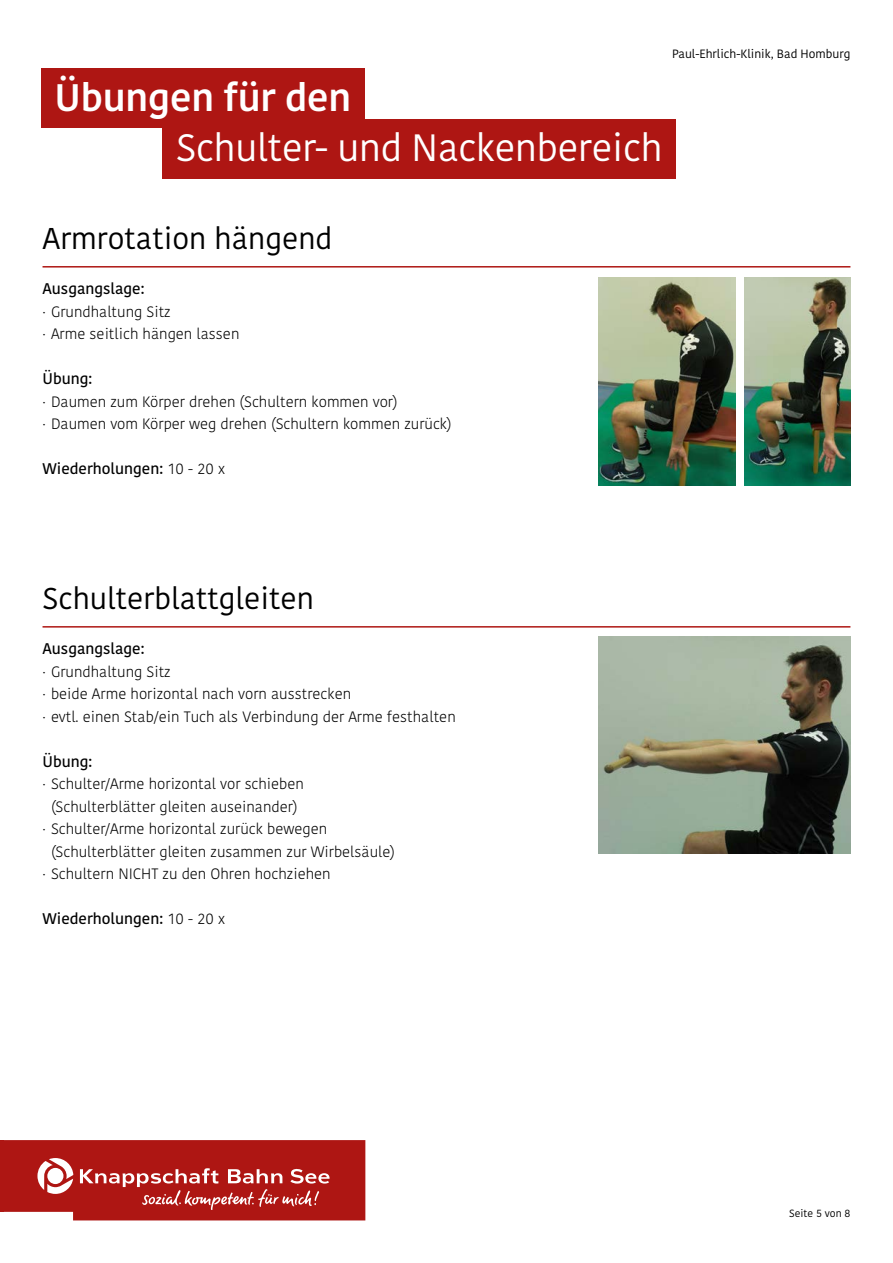
<style>
.page{position:relative;width:893px;height:1263px;background:#fff}
.page>*{position:absolute;margin:0;border:0;box-sizing:border-box;transform-origin:0 0}
._01_Titel_Kapitel_Titel_1_Zeile_Kohinoor_{font:600 38.25px "Kohinoor KBS";letter-spacing:-.005em;color:#fff}
._01_Titel_Kapitel_Titel_2_Zeile_Kohinoor_{font:37.95px "Kohinoor KBS";letter-spacing:-.005em;color:#fff}
._03_Texte_Headline_Kohinoor_Regular_34pt{font:30px "Kohinoor KBS";color:#000}
._03_Texte_Subheadline_Kohinoor_Medium_10_{font:500 15.3px "Kohinoor KBS";color:#000}
.t1{font:300 15px/22.5px "Kohinoor KBS";color:#000;text-align:center}
.t2{font:12px "Kohinoor KBS";color:#000}
._03_Texte_Subheadline_Kohinoor_Medium_12p{font:10.5px "Kohinoor KBS";color:#000}
.s1{font-family:"Profile SC"}
.s2{font-weight:300;font-size:15px}
</style>
<div class="page">
<hr style="left:0;top:1140px;width:4px;height:72px;background:#ae1613">
<svg style="left:4px;top:1140px;width:361px;height:80px;background:#b7302e"></svg>
<hr style="left:43px;top:266px;width:807px;height:2px;background:#ae1613">
<hr style="left:43px;top:626px;width:807px;height:2px;background:#ae1613">
<div style="left:163px;top:120px;width:513px;height:59px;background:#ae1613"></div>
<div style="left:41px;top:69px;width:324px;height:59px;background:#ae1613"></div>
<img style="left:598px;top:277px;width:137px;height:208px">
<img style="left:744px;top:277px;width:106px;height:208px">
<img style="left:598px;top:637px;width:252px;height:217px">
<h1 class="_01_Titel_Kapitel_Titel_1_Zeile_Kohinoor_" style="left:55px;top:73px;width:298px">Übungen für den</h1>
<h1 class="_01_Titel_Kapitel_Titel_2_Zeile_Kohinoor_" style="left:176px;top:124px;width:488px">Schulter- und Nackenbereich</h1>
<p class="t2" style="left:672px;top:46px;width:180px">Paul-Ehrlich-Klinik, Bad Homburg</p>
<h2 class="_03_Texte_Headline_Kohinoor_Regular_34pt" style="left:43px;top:219px;width:291px">Armrotation hängend</h2>
<h3 class="_03_Texte_Subheadline_Kohinoor_Medium_10_" style="left:43px;top:279px;width:103px">Ausgangslage:</h3>
<p class="t1" style="left:43px;top:300px;width:130px"><span class="s1">·</span> Grundhaltung Sitz</p>
<p class="t1" style="left:43px;top:323px;width:198px"><span class="s1">·</span> Arme seitlich hängen lassen</p>
<h3 class="_03_Texte_Subheadline_Kohinoor_Medium_10_" style="left:43px;top:369px;width:51px">Übung:</h3>
<p class="t1" style="left:43px;top:390px;width:357px"><span class="s1">·</span> Daumen zum Körper drehen (Schultern kommen vor)</p>
<p class="t1" style="left:43px;top:413px;width:411px"><span class="s1">·</span> Daumen vom Körper weg drehen (Schultern kommen zurück)</p>
<h3 class="_03_Texte_Subheadline_Kohinoor_Medium_10_" style="left:43px;top:459px;width:184px">Wiederholungen: <span class="s2">10 - 20 x</span></h3>
<h2 class="_03_Texte_Headline_Kohinoor_Regular_34pt" style="left:43px;top:579px;width:273px">Schulterblattgleiten</h2>
<h3 class="_03_Texte_Subheadline_Kohinoor_Medium_10_" style="left:43px;top:639px;width:103px">Ausgangslage:</h3>
<p class="t1" style="left:43px;top:660px;width:130px"><span class="s1">·</span> Grundhaltung Sitz</p>
<p class="t1" style="left:43px;top:683px;width:310px"><span class="s1">·</span> beide Arme horizontal nach vorn ausstrecken</p>
<p class="t1" style="left:43px;top:705px;width:415px"><span class="s1">·</span> evtl. einen Stab/ein Tuch als Verbindung der Arme festhalten</p>
<h3 class="_03_Texte_Subheadline_Kohinoor_Medium_10_" style="left:43px;top:751px;width:51px">Übung:</h3>
<p class="t1" style="left:43px;top:773px;width:263px"><span class="s1">·</span> Schulter/Arme horizontal vor schieben (Schulterblätter gleiten auseinander)</p>
<p class="t1" style="left:51px;top:818px;width:345px;text-align:left;text-indent:-9px"><span class="s1">·</span> Schulter/Arme horizontal zurück bewegen (Schulterblätter gleiten zusammen zur Wirbelsäule)</p>
<p class="t1" style="left:43px;top:863px;width:290px"><span class="s1">·</span> Schultern NICHT zu den Ohren hochziehen</p>
<h3 class="_03_Texte_Subheadline_Kohinoor_Medium_10_" style="left:43px;top:909px;width:184px">Wiederholungen: <span class="s2">10 - 20 x</span></h3>
<p class="_03_Texte_Subheadline_Kohinoor_Medium_12p" style="left:789px;top:1206px;width:63px">Seite 5 von 8</p>
</div>
